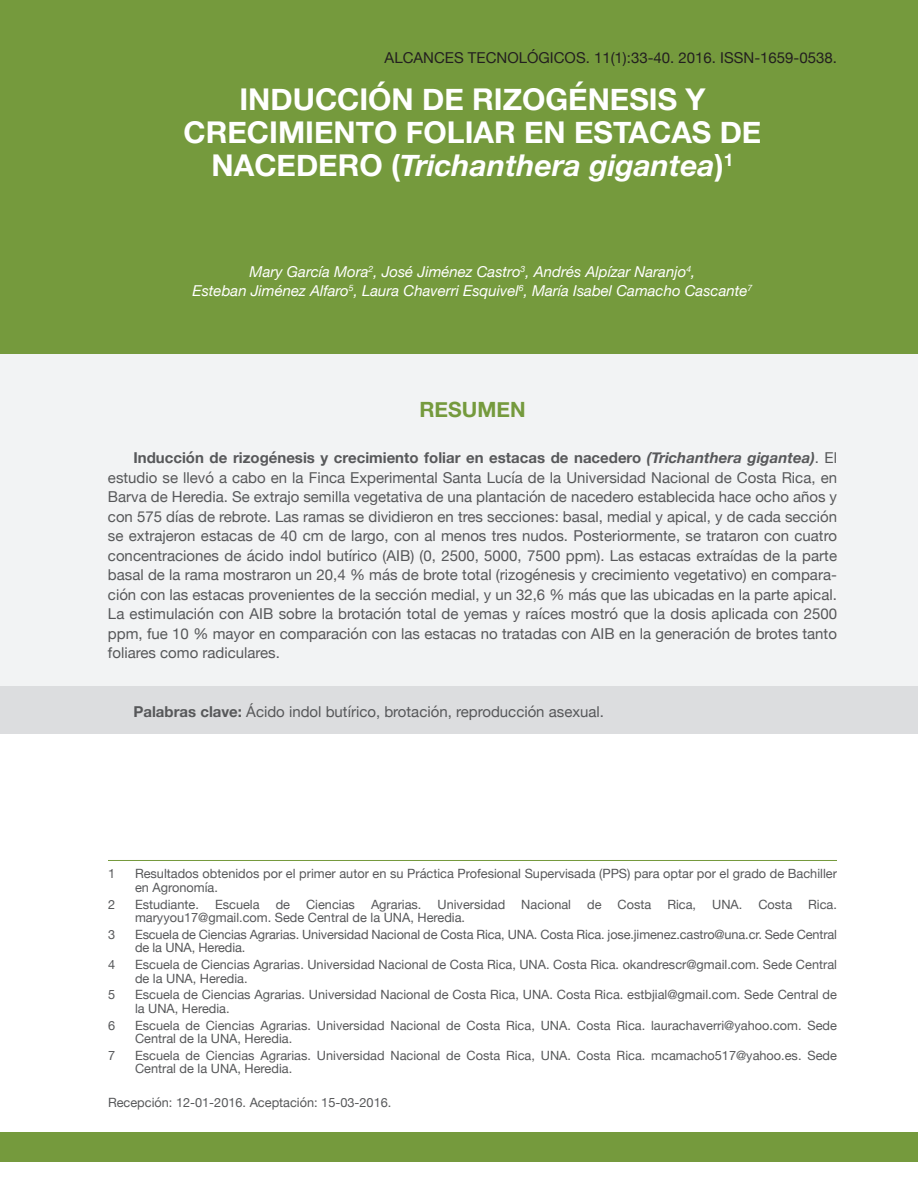
<style>
.page{position:relative;width:918px;height:1188px;background:#fff}
.page>*{position:absolute;margin:0;border:0;box-sizing:border-box;transform-origin:0 0}
.t1{font:700 30px/33px "Helvetica Neue";color:#fff;text-align:center}
.t2{font:700 21px "Helvetica Neue";color:#759a3d}
.t3{font:15px/19.5px "Helvetica Neue";color:#57585a;text-align:justify}
.t4{font:italic 15px/19.5px "Helvetica Neue";color:#fff;text-align:center}
.t5{font:15px "Helvetica Neue";color:#231f20}
.t6{font:12.75px/13.5px "Helvetica Neue";color:#57585a}
.s1{font-style:italic}
.s2{font-weight:700}
.s3{font-weight:700;font-style:italic}
</style>
<div class="page">
<div style="left:0;top:280px;width:918px;height:430px;background:#f2f3f4"></div>
<div style="left:0;top:686px;width:918px;height:47px;background:#dcdddf"></div>
<div style="left:0;top:0;width:918px;height:353px;background:#759a3d"></div>
<div style="left:0;top:1132px;width:918px;height:30px;background:#759a3d"></div>
<hr style="left:108px;top:860px;width:729px;height:1px;background:#759a3d">
<p class="t5" style="left:385px;top:47px;width:454px">ALCANCES TECNOLÓGICOS. 11(1):33-40. 2016. ISSN-1659-0538.</p>
<h1 class="t1" style="left:184px;top:84px;width:579px">INDUCCIÓN DE RIZOGÉNESIS Y<br>CRECIMIENTO FOLIAR EN ESTACAS DE<br>NACEDERO (<span class="s1">Trichanthera gigantea</span>)<sup>1</sup></h1>
<p class="t4" style="left:193px;top:263px;width:561px">Mary García Mora<sup>2</sup>, José Jiménez Castro<sup>3</sup>, Andrés Alpízar Naranjo<sup>4</sup>,<br>Esteban Jiménez Alfaro<sup>5</sup>, Laura Chaverri Esquivel<sup>6</sup>, María Isabel Camacho Cascante<sup>7</sup></p>
<h2 class="t2" style="left:419px;top:393px;width:108px">RESUMEN</h2>
<p class="t3" style="left:108px;top:449px;width:731px;text-indent:26px"><span class="s2">Inducción de rizogénesis y crecimiento foliar en estacas de nacedero</span> <span class="s3">(Trichanthera gigantea)</span>. El estudio se llevó a cabo en la Finca Experimental Santa Lucía de la Universidad Nacional de Costa Rica, en Barva de Heredia. Se extrajo semilla vegetativa de una plantación de nacedero establecida hace ocho años y con 575 días de rebrote. Las ramas se dividieron en tres secciones: basal, medial y apical, y de cada sección se extrajeron estacas de 40 cm de largo, con al menos tres nudos. Posteriormente, se trataron con cuatro concentraciones de ácido indol butírico (AIB) (0, 2500, 5000, 7500 ppm). Las estacas extraídas de la parte basal de la rama mostraron un 20,4 % más de brote total (rizogénesis y crecimiento vegetativo) en compara&shy;ción con las estacas provenientes de la sección medial, y un 32,6 % más que las ubicadas en la parte apical.<br>La estimulación con AIB sobre la brotación total de yemas y raíces mostró que la dosis aplicada con 2500 ppm, fue 10 % mayor en comparación con las estacas no tratadas con AIB en la generación de brotes tanto foliares como radiculares.</p>
<p class="t3" style="left:134px;top:703px;width:472px"><span class="s2">Palabras clave:</span> Ácido indol butírico, brotación, reproducción asexual.</p>
<p class="t6" style="left:108px;top:868px;width:9px">1</p>
<p class="t6" style="left:135px;top:868px;width:703px">Resultados obtenidos por el primer autor en su Práctica Profesional Supervisada (PPS) para optar por el grado de Bachiller en Agronomía.</p>
<p class="t6" style="left:108px;top:898px;width:9px">2</p>
<p class="t6" style="left:135px;top:898px;width:66px">Estudiante.</p>
<p class="t6" style="left:215px;top:898px;width:46px">Escuela</p>
<p class="t6" style="left:276px;top:898px;width:16px">de</p>
<p class="t6" style="left:306px;top:898px;width:50px">Ciencias</p>
<p class="t6" style="left:371px;top:898px;width:52px">Agrarias.</p>
<p class="t6" style="left:438px;top:898px;width:69px">Universidad</p>
<p class="t6" style="left:521px;top:898px;width:51px">Nacional</p>
<p class="t6" style="left:587px;top:898px;width:16px">de</p>
<p class="t6" style="left:618px;top:898px;width:35px">Costa</p>
<p class="t6" style="left:667px;top:898px;width:30px">Rica,</p>
<p class="t6" style="left:712px;top:898px;width:32px">UNA.</p>
<p class="t6" style="left:758px;top:898px;width:35px">Costa</p>
<p class="t6" style="left:808px;top:898px;width:30px">Rica.</p>
<p class="t6" style="left:135px;top:912px;width:332px">maryyou17@gmail.com. Sede Central de la UNA, Heredia.</p>
<p class="t6" style="left:108px;top:928px;width:9px">3</p>
<p class="t6" style="left:135px;top:928px;width:704px">Escuela de Ciencias Agrarias. Universidad Nacional de Costa Rica, UNA. Costa Rica. jose.jimenez.castro@una.cr. Sede Central de la UNA, Heredia.</p>
<p class="t6" style="left:108px;top:958px;width:9px">4</p>
<p class="t6" style="left:135px;top:958px;width:704px">Escuela de Ciencias Agrarias. Universidad Nacional de Costa Rica, UNA. Costa Rica. okandrescr@gmail.com. Sede Central de la UNA, Heredia.</p>
<p class="t6" style="left:108px;top:989px;width:9px">5</p>
<p class="t6" style="left:135px;top:989px;width:704px">Escuela de Ciencias Agrarias. Universidad Nacional de Costa Rica, UNA. Costa Rica. estbjial@gmail.com. Sede Central de la UNA, Heredia.</p>
<p class="t6" style="left:108px;top:1019px;width:9px">6</p>
<p class="t6" style="left:135px;top:1019px;width:703px">Escuela de Ciencias Agrarias. Universidad Nacional de Costa Rica, UNA. Costa Rica. laurachaverri@yahoo.com. Sede<br>Central de la UNA, Heredia.</p>
<p class="t6" style="left:108px;top:1049px;width:9px">7</p>
<p class="t6" style="left:135px;top:1049px;width:703px">Escuela de Ciencias Agrarias. Universidad Nacional de Costa Rica, UNA. Costa Rica. mcamacho517@yahoo.es. Sede<br>Central de la UNA, Heredia.</p>
<p class="t6" style="left:108px;top:1096px;width:285px">Recepción: 12-01-2016. Aceptación: 15-03-2016.</p>
</div>
